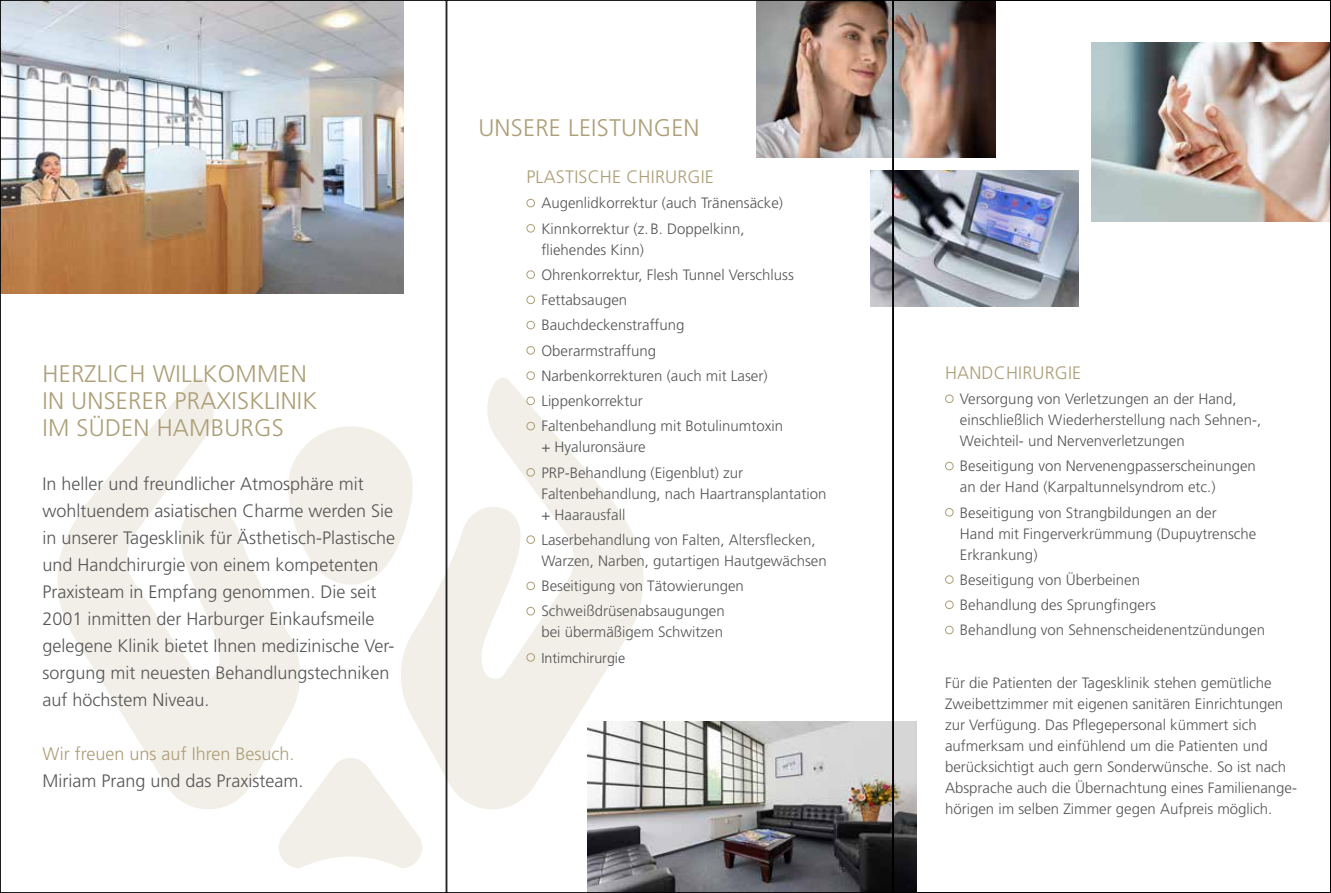
<style>
.page{position:relative;width:1331px;height:893px;background:#fff}
.page>*{position:absolute;margin:0;border:0;box-sizing:border-box;transform-origin:0 0}
.t1{font:300 24px/27px "Frutiger";letter-spacing:.01em;color:#ac9e76}
.t2{font:300 18px/27px "Frutiger";color:#565656}
.t3{font:300 18px "Frutiger";letter-spacing:.01em;color:#ac9e76}
.t4{font:300 15px/21px "Frutiger";color:#565656}
.t5{font:300 14.25px "Frutiger";color:#4d4c4d}
</style>
<div class="page">
<svg style="left:279px;top:758px;width:143px;height:110px"></svg>
<svg style="left:57px;top:378px;width:247px;height:440px"></svg>
<svg style="left:397px;top:377px;width:257px;height:441px"></svg>
<svg style="left:284px;top:426px;width:133px;height:159px"></svg>
<img style="left:587px;top:722px;width:329px;height:169px">
<img style="left:1091px;top:43px;width:238px;height:179px">
<img style="left:870px;top:170px;width:208px;height:136px">
<img style="left:757px;top:2px;width:238px;height:155px">
<img style="left:2px;top:2px;width:402px;height:291px">
<div style="left:526px;top:199px;width:9px;height:8px;border:1px solid #ac9e76;border-radius:50%"></div>
<div style="left:526px;top:224px;width:9px;height:9px;border:1px solid #ac9e76;border-radius:50%"></div>
<div style="left:526px;top:270px;width:9px;height:9px;border:1px solid #ac9e76;border-radius:50%"></div>
<div style="left:526px;top:296px;width:9px;height:8px;border:1px solid #ac9e76;border-radius:50%"></div>
<div style="left:526px;top:321px;width:9px;height:8px;border:1px solid #ac9e76;border-radius:50%"></div>
<div style="left:526px;top:346px;width:9px;height:9px;border:1px solid #ac9e76;border-radius:50%"></div>
<div style="left:526px;top:371px;width:9px;height:9px;border:1px solid #ac9e76;border-radius:50%"></div>
<div style="left:526px;top:397px;width:9px;height:8px;border:1px solid #ac9e76;border-radius:50%"></div>
<div style="left:526px;top:422px;width:9px;height:8px;border:1px solid #ac9e76;border-radius:50%"></div>
<div style="left:526px;top:468px;width:9px;height:9px;border:1px solid #ac9e76;border-radius:50%"></div>
<div style="left:526px;top:535px;width:9px;height:9px;border:1px solid #ac9e76;border-radius:50%"></div>
<div style="left:526px;top:582px;width:9px;height:8px;border:1px solid #ac9e76;border-radius:50%"></div>
<div style="left:526px;top:607px;width:9px;height:8px;border:1px solid #ac9e76;border-radius:50%"></div>
<div style="left:526px;top:653px;width:9px;height:9px;border:1px solid #ac9e76;border-radius:50%"></div>
<div style="left:945px;top:395px;width:9px;height:8px;border:1px solid #ac9e76;border-radius:50%"></div>
<div style="left:945px;top:462px;width:9px;height:8px;border:1px solid #ac9e76;border-radius:50%"></div>
<div style="left:945px;top:508px;width:9px;height:9px;border:1px solid #ac9e76;border-radius:50%"></div>
<div style="left:945px;top:575px;width:9px;height:9px;border:1px solid #ac9e76;border-radius:50%"></div>
<div style="left:945px;top:601px;width:9px;height:8px;border:1px solid #ac9e76;border-radius:50%"></div>
<div style="left:945px;top:626px;width:9px;height:8px;border:1px solid #ac9e76;border-radius:50%"></div>
<h1 class="t1" style="left:43px;top:360px;width:276px">HERZLICH WILLKOMMEN<br>IN UNSERER PRAXISKLINIK<br>IM SÜDEN HAMBURGS</h1>
<p class="t2" style="left:43px;top:470px;width:354px">In heller und freundlicher Atmosphäre mit wohltuendem asiatischen Charme werden Sie in unserer Tagesklinik für Ästhetisch-Plastische und Handchirurgie von einem kompetenten Praxisteam in Empfang genommen. Die seit 2001 inmitten der Harburger Einkaufsmeile gelegene Klinik bietet Ihnen medizinische Ver&shy;sorgung mit neuesten Behandlungstechniken auf höchstem Niveau.</p>
<p class="t3" style="left:43px;top:744px;width:253px">Wir freuen uns auf Ihren Besuch.</p>
<p class="t2" style="left:43px;top:767px;width:263px">Miriam Prang und das Praxisteam.</p>
<h1 class="t1" style="left:478px;top:114px;width:223px">UNSERE LEISTUNGEN</h1>
<p class="t3" style="left:526px;top:167px;width:189px">PLASTISCHE CHIRURGIE</p>
<p class="t4" style="left:541px;top:191px;width:243px;line-height:25.2px">Augenlidkorrektur (auch Tränensäcke)<br>Kinnkorrektur (z.B. Doppelkinn,</p>
<p class="t4" style="left:541px;top:237px;width:254px;line-height:25.2px">fliehendes Kinn)<br>Ohrenkorrektur, Flesh Tunnel Verschluss<br>Fettabsaugen<br>Bauchdeckenstraffung<br>Oberarmstraffung<br>Narbenkorrekturen (auch mit Laser)<br>Lippenkorrektur<br>Faltenbehandlung mit Botulinumtoxin</p>
<p class="t4" style="left:541px;top:435px;width:203px;line-height:25.2px">+ Hyaluronsäure<br>PRP-Behandlung (Eigenblut) zur</p>
<p class="t4" style="left:541px;top:483px;width:287px">Faltenbehandlung, nach Haartransplantation + Haarausfall</p>
<p class="t4" style="left:541px;top:529px;width:287px">Laserbehandlung von Falten, Altersflecken,<br>Warzen, Narben, gutartigen Hautgewächsen</p>
<p class="t4" style="left:541px;top:573px;width:204px;line-height:25.2px">Beseitigung von Tätowierungen<br>Schweißdrüsenabsaugungen</p>
<p class="t4" style="left:541px;top:622px;width:183px">bei übermäßigem Schwitzen</p>
<p class="t5" style="left:541px;top:650px;width:85px">Intimchirurgie</p>
<p class="t3" style="left:945px;top:362px;width:138px">HANDCHIRURGIE</p>
<p class="t4" style="left:960px;top:388px;width:303px">Versorgung von Verletzungen an der Hand, einschließlich Wiederherstellung nach Sehnen-,<br>Weichteil- und Nervenverletzungen</p>
<p class="t4" style="left:960px;top:456px;width:297px">Beseitigung von Nervenengpasserscheinungen an der Hand (Karpaltunnelsyndrom etc.)</p>
<p class="t4" style="left:960px;top:502px;width:298px">Beseitigung von Strangbildungen an der<br>Hand mit Fingerverkrümmung (Dupuytrensche<br>Erkrankung)</p>
<p class="t4" style="left:960px;top:567px;width:307px;line-height:25.2px">Beseitigung von Überbeinen<br>Behandlung des Sprungfingers<br>Behandlung von Sehnenscheidenentzündungen</p>
<p class="t4" style="left:945px;top:672px;width:352px">Für die Patienten der Tagesklinik stehen gemütliche Zweibettzimmer mit eigenen sanitären Einrichtungen zur Verfügung. Das Pflegepersonal kümmert sich aufmerksam und einfühlend um die Patienten und berücksichtigt auch gern Sonderwünsche. So ist nach Absprache auch die Übernachtung eines Familienange&shy;hörigen im selben Zimmer gegen Aufpreis möglich.</p>
</div>
